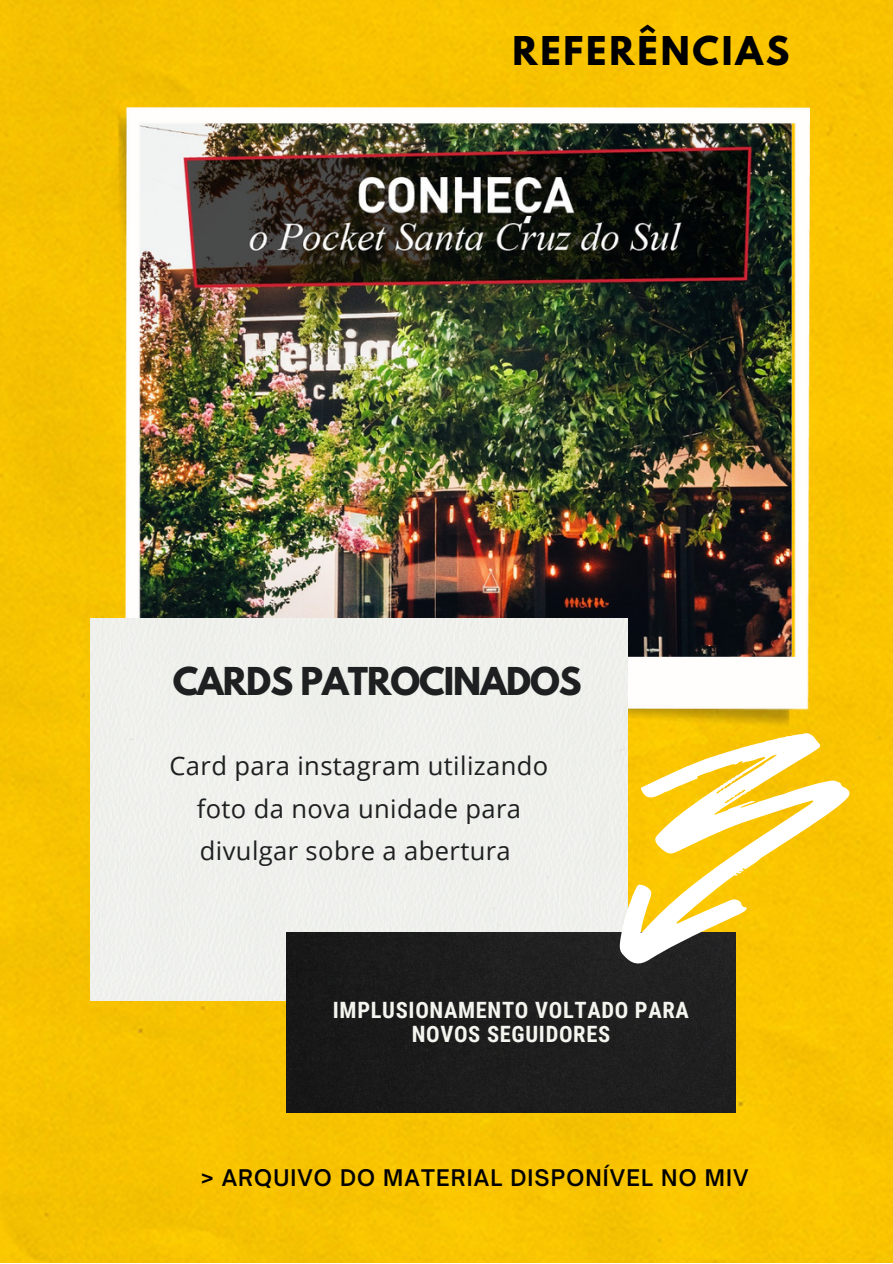
<style>
.page{position:relative;width:893px;height:1264px;background:#fff}
.page>*{position:absolute;margin:0;border:0;box-sizing:border-box;transform-origin:0 0}
.t1{font:700 35.1px "League Spartan";letter-spacing:.08em;color:#000}
.t2{font:700 34.05px "League Spartan";letter-spacing:-.03em;color:#1e1f20}
.t3{font:25.5px/42.9px "Open Sans";letter-spacing:.015em;color:#1e1f20;text-align:center}
.t4{font:700 22.5px/24.8px "Roboto Condensed";letter-spacing:.03em;color:#f5f5ef;text-align:center}
.t5{font:600 21.9px "Open Sauce One";letter-spacing:.05em;color:#000}
</style>
<div class="page">
<div style="left:0;top:0;width:892px;height:1262px;background:#f8c301"></div>
<img style="left:119px;top:108px;width:690px;height:609px">
<div style="left:90px;top:618px;width:537px;height:382px;background:#eff0ec"></div>
<div style="left:286px;top:932px;width:449px;height:179px;background:#1d1d1d"></div>
<svg style="left:569px;top:717px;width:312px;height:253px;fill:#fac702"></svg>
<h1 class="t1" style="left:512px;top:34px;width:278px">REFERÊNCIAS</h1>
<h2 class="t2" style="left:173px;top:664px;width:410px">CARDS PATROCINADOS</h2>
<p class="t3" style="left:169px;top:743px;width:380px">Card para instagram utilizando foto da nova unidade para divulgar sobre a abertura</p>
<p class="t4" style="left:333px;top:997px;width:357px">IMPLUSIONAMENTO VOLTADO PARA<br>NOVOS SEGUIDORES</p>
<p class="t5" style="left:201px;top:1164px;width:548px">&gt; ARQUIVO DO MATERIAL DISPONÍVEL NO MIV</p>
</div>
